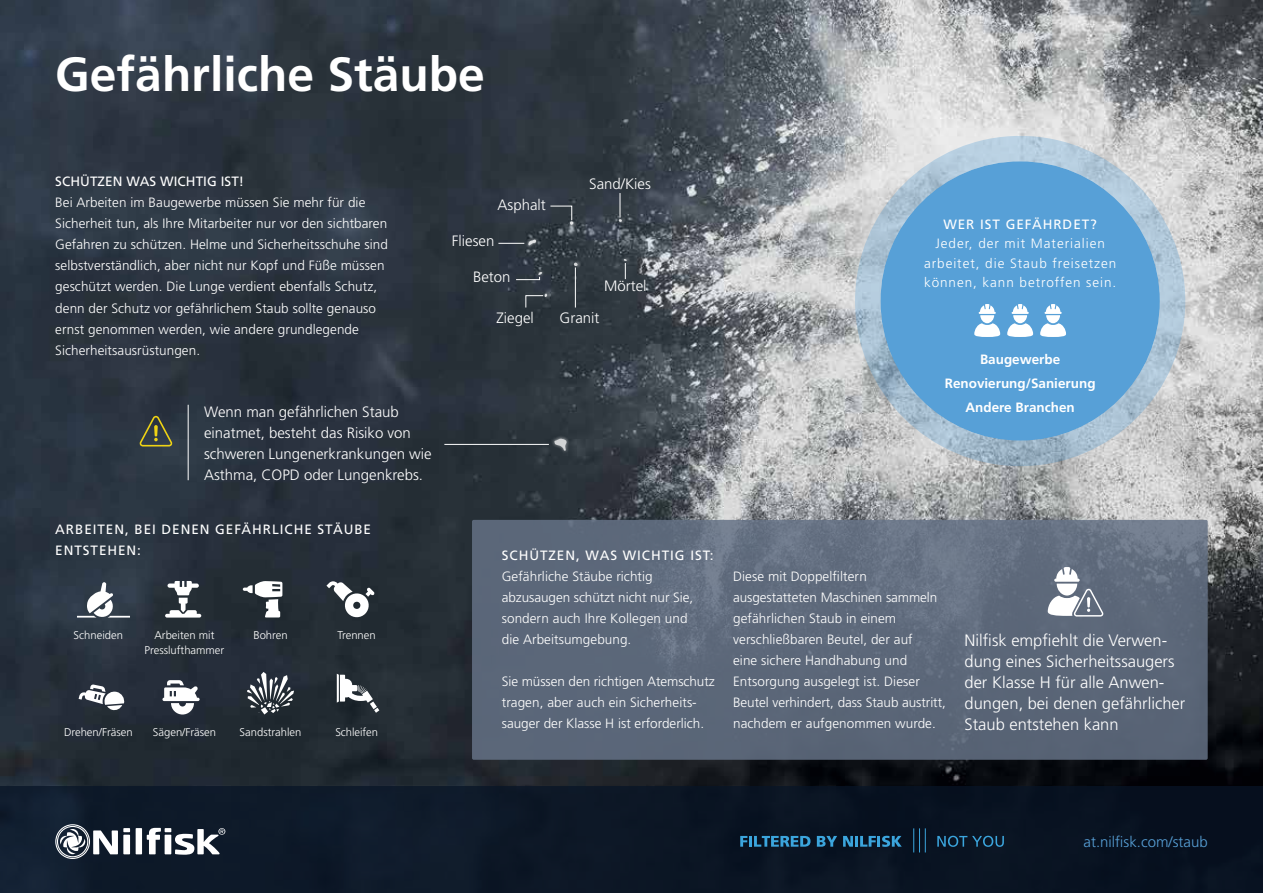
<style>
.page{position:relative;width:1263px;height:893px;background:#fff}
.page>*{position:absolute;margin:0;border:0;box-sizing:border-box;transform-origin:0 0}
.t1{font:700 48px "Frutiger LT Std";color:#fff}
.t2{font:300 16.5px/21px "Frutiger LT Std";color:#fff}
.t3{font:300 15px/21px "Frutiger LT Std";color:#fff}
.t4{font:300 15px "Frutiger LT Std";color:#57a0d7}
.t5{font:300 13.5px/21px "Frutiger LT Std";letter-spacing:.005em;color:#fff}
.t6{font:13.5px/21px "Frutiger LT Std";letter-spacing:.07em;color:#fff}
.t7{font:300 13.5px/19.5px "Frutiger LT Std";letter-spacing:.07em;color:#fff;text-align:center}
.t8{font:700 13.5px/23.7px "Frutiger LT Std";color:#fff;text-align:center}
.t9{font:13.5px "Frutiger LT Std";letter-spacing:.005em;color:#fff}
.t10{font:300 11.25px/15px "Frutiger LT Std";color:#fff;text-align:center}
</style>
<div class="page">
<img style="left:0;top:0;width:1263px;height:787px">
<div style="left:0;top:787px;width:1263px;height:106px;background:#081527"></div>
<svg style="left:247px;top:672px;width:47px;height:42px;background:#5b6168"></svg>
<svg style="left:162px;top:680px;width:38px;height:34px"></svg>
<svg style="left:326px;top:581px;width:49px;height:37px"></svg>
<svg style="left:243px;top:581px;width:39px;height:36px"></svg>
<svg style="left:165px;top:581px;width:36px;height:37px"></svg>
<div style="left:880px;top:161px;width:280px;height:280px;background:#57a0d7;border-radius:50%"></div>
<div style="left:855px;top:136px;width:330px;height:330px;border:26px solid #57a0d7;border-radius:50%"></div>
<svg style="left:79px;top:684px;width:46px;height:27px"></svg>
<svg style="left:77px;top:582px;width:53px;height:36px"></svg>
<svg style="left:337px;top:674px;width:42px;height:39px"></svg>
<div style="left:551px;top:435px;width:19px;height:19px;background:#fff;opacity:.75"></div>
<svg style="left:554px;top:438px;width:13px;height:13px"></svg>
<svg style="left:569px;top:258px;width:13px;height:13px"></svg>
<hr style="left:444px;top:444px;width:105px;height:1px;background:#fff">
<svg style="left:140px;top:416px;width:32px;height:30px"></svg>
<hr style="left:188px;top:405px;width:1px;height:75px;background:#fff">
<div style="left:136px;top:828px;width:6px;height:26px;background:#fff"></div>
<svg style="left:147px;top:828px;width:78px;height:27px"></svg>
<svg style="left:55px;top:824px;width:75px;height:35px"></svg>
<svg style="left:614px;top:193px;width:12px;height:33px"></svg>
<svg style="left:550px;top:205px;width:28px;height:24px"></svg>
<svg style="left:525px;top:289px;width:26px;height:19px"></svg>
<svg style="left:619px;top:255px;width:12px;height:24px"></svg>
<hr style="left:575px;top:267px;width:1px;height:41px;background:#fff">
<div style="left:472px;top:520px;width:736px;height:240px;background:linear-gradient(to bottom,#657183,#566274);border-radius:2px"></div>
<div style="left:525px;top:236px;width:15px;height:13px;background:#fff;opacity:.75"></div>
<svg style="left:498px;top:239px;width:38px;height:7px"></svg>
<div style="left:535px;top:269px;width:10px;height:9px;background:#fff;opacity:.75"></div>
<svg style="left:515px;top:272px;width:28px;height:8px"></svg>
<svg style="left:913px;top:829px;width:13px;height:23px"></svg>
<svg style="left:740px;top:836px;width:70px;height:11px"></svg>
<svg style="left:817px;top:836px;width:20px;height:11px"></svg>
<svg style="left:843px;top:836px;width:59px;height:11px"></svg>
<svg style="left:937px;top:836px;width:67px;height:11px"></svg>
<svg style="left:1007px;top:304px;width:26px;height:33px"></svg>
<svg style="left:1040px;top:304px;width:26px;height:33px"></svg>
<svg style="left:974px;top:304px;width:26px;height:33px"></svg>
<svg style="left:1048px;top:567px;width:55px;height:50px"></svg>
<h1 class="t1" style="left:55px;top:46px;width:431px">Gefährliche Stäube</h1>
<p class="t9" style="left:55px;top:174px;width:190px">SCHÜTZEN WAS WICHTIG IST!</p>
<p class="t5" style="left:55px;top:192px;width:334px">Bei Arbeiten im Baugewerbe müssen Sie mehr für die Sicherheit tun, als Ihre Mitarbeiter nur vor den sichtbaren Gefahren zu schützen. Helme und Sicherheitsschuhe sind selbstverständlich, aber nicht nur Kopf und Füße müssen geschützt werden. Die Lunge verdient ebenfalls Schutz, denn der Schutz vor gefährlichem Staub sollte genauso ernst genommen werden, wie andere grundlegende Sicherheitsausrüstungen.</p>
<p class="t3" style="left:204px;top:401px;width:229px">Wenn man gefährlichen Staub einatmet, besteht das Risiko von schweren Lungenerkrankungen wie<br>Asthma, COPD oder Lungenkrebs.</p>
<p class="t6" style="left:55px;top:519px;width:317px">ARBEITEN, BEI DENEN GEFÄHRLICHE STÄUBE<br>ENTSTEHEN:</p>
<p class="t10" style="left:74px;top:627px;width:51px">Schneiden</p>
<p class="t10" style="left:145px;top:627px;width:81px">Arbeiten mit<br>Presslufthammer</p>
<p class="t10" style="left:253px;top:627px;width:36px">Bohren</p>
<p class="t10" style="left:338px;top:627px;width:40px">Trennen</p>
<p class="t10" style="left:64px;top:724px;width:70px">Drehen/Fräsen</p>
<p class="t10" style="left:153px;top:724px;width:65px">Sägen/Fräsen</p>
<p class="t10" style="left:240px;top:724px;width:63px">Sandstrahlen</p>
<p class="t10" style="left:335px;top:724px;width:44px">Schleifen</p>
<p class="t3" style="left:497px;top:194px;width:50px">Asphalt</p>
<p class="t3" style="left:452px;top:231px;width:44px">Fliesen</p>
<p class="t3" style="left:473px;top:267px;width:39px">Beton</p>
<p class="t3" style="left:496px;top:307px;width:39px">Ziegel</p>
<p class="t3" style="left:589px;top:173px;width:63px">Sand/Kies</p>
<p class="t3" style="left:604px;top:275px;width:44px">Mörtel</p>
<p class="t3" style="left:560px;top:307px;width:41px">Granit</p>
<p class="t6" style="left:943px;top:213px;width:155px">WER IST GEFÄHRDET?</p>
<p class="t7" style="left:924px;top:234px;width:194px">Jeder, der mit Materialien arbeitet, die Staub freisetzen können, kann betroffen sein.</p>
<p class="t8" style="left:945px;top:348px;width:152px">Baugewerbe<br>Renovierung/Sanierung<br>Andere Branchen</p>
<p class="t6" style="left:502px;top:545px;width:213px">SCHÜTZEN, WAS WICHTIG IST:</p>
<p class="t5" style="left:502px;top:566px;width:193px">Gefährliche Stäube richtig abzusaugen schützt nicht nur Sie, sondern auch Ihre Kollegen und die Arbeitsumgebung.</p>
<p class="t5" style="left:502px;top:671px;width:214px">Sie müssen den richtigen Atemschutz tragen, aber auch ein Sicherheits&shy;sauger der Klasse H ist erforderlich.</p>
<p class="t5" style="left:733px;top:566px;width:214px">Diese mit Doppelfiltern ausgestatteten Maschinen sammeln gefährlichen Staub in einem verschließbaren Beutel, der auf<br>eine sichere Handhabung und<br>Entsorgung ausgelegt ist. Dieser<br>Beutel verhindert, dass Staub austritt, nachdem er aufgenommen wurde.</p>
<p class="t2" style="left:964px;top:630px;width:222px">Nilfisk empfiehlt die Verwen&shy;dung eines Sicherheitssaugers der Klasse H für alle Anwen&shy;dungen, bei denen gefährlicher<br>Staub entstehen kann</p>
<p class="t4" style="left:1083px;top:833px;width:126px">at.nilfisk.com/staub</p>
</div>
